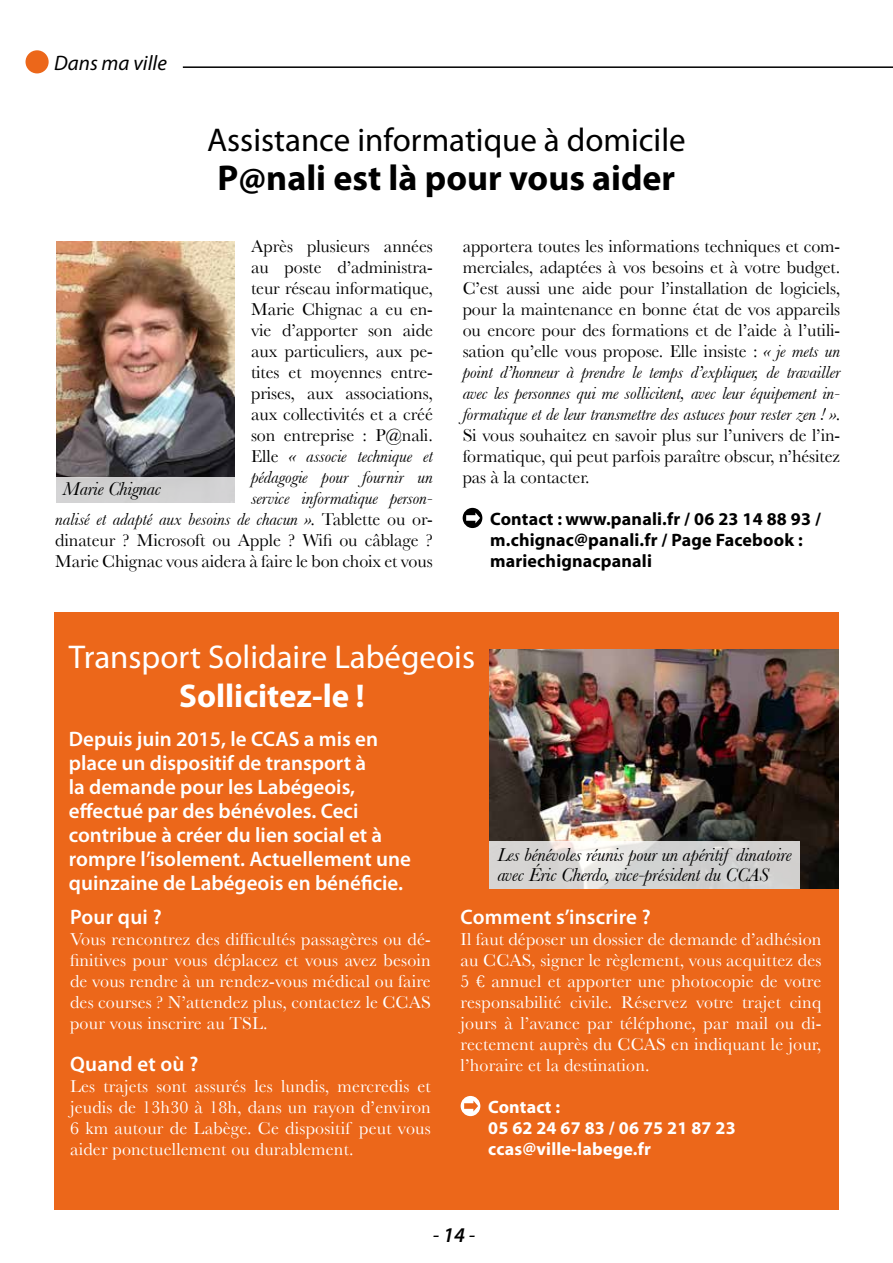
<style>
.page{position:relative;width:893px;height:1263px;background:#fff}
.page>*{position:absolute;margin:0;border:0;box-sizing:border-box;transform-origin:0 0}
.t1{font:700 36px "Myriad Pro";color:#000}
.t2{font:33px "Myriad Pro";color:#000}
.t3{font:33px "Myriad Pro";color:#fff}
.t4{font:700 33px "Myriad Pro";color:#fff}
.t5{font:600 21px/24px "Myriad Pro";color:#fff}
.t6{font:italic 21px "Myriad Pro";color:#000}
.t7{font:italic 19.5px/19.5px "Baskerville";letter-spacing:-.01em;color:#000}
.t8{font:18px/21px "Baskerville";letter-spacing:-.005em;color:#000;text-align:right}
.t9{font:18px/21px "Baskerville";letter-spacing:.01em;color:#fff;text-align:justify}
.t10{font:700 18px/21px "Myriad";letter-spacing:.01em;color:#000}
.t11{font:700 18px/21px "Myriad";letter-spacing:.01em;color:#fff}
.s1{font-style:italic}
.s2{font-weight:600}
</style>
<div class="page">
<div style="left:26px;top:50px;width:23px;height:23px;background:#ec671a;border-radius:50%"></div>
<hr style="left:183px;top:66px;width:710px;height:2px;background:#000">
<svg style="left:463px;top:508px;width:19px;height:20px"></svg>
<img style="left:56px;top:242px;width:178px;height:235px">
<div style="left:54px;top:612px;width:785px;height:598px;background:#ec671a"></div>
<svg style="left:461px;top:1096px;width:19px;height:20px"></svg>
<img style="left:490px;top:650px;width:349px;height:239px">
<svg style="left:490px;top:841px;width:310px;height:48px;background:#d7d7d5"></svg>
<div style="left:55px;top:477px;width:179px;height:28px;background:#d2d2d2"></div>
<p class="t6" style="left:54px;top:50px;width:114px">Dans ma ville</p>
<h2 class="t2" style="left:207px;top:119px;width:480px">Assistance informatique à domicile</h2>
<h1 class="t1" style="left:218px;top:154px;width:459px">P@nali est là pour vous aider</h1>
<p class="t8" style="left:55px;top:235px;width:379px">Après plusieurs années<br>au poste d’administra-<br>teur réseau informatique,<br>Marie Chignac a eu en-<br>vie d’apporter son aide<br>aux particuliers, aux pe-<br>tites et moyennes entre-<br>prises, aux associations,<br>aux collectivités et a créé<br>son entreprise : P@nali.<br>Elle <span class="s1">« associe technique et<br>pédagogie pour fournir un<br>service informatique person-<br>nalisé et adapté aux besoins de chacun »</span>. Tablette ou or&shy;dinateur ? Microsoft ou Apple ? Wifi ou câblage ?<br>Marie Chignac vous aidera à faire le bon choix et vous</p>
<p class="t8" style="left:463px;top:236px;width:379px;text-align:justify">apportera toutes les informations techniques et com&shy;merciales, adaptées à vos besoins et à votre budget.<br>C’est aussi une aide pour l’installation de logiciels, pour la maintenance en bonne état de vos appareils ou encore pour des formations et de l’aide à l’utili&shy;sation qu’elle vous propose. Elle insiste : <span class="s1">« je mets un point d’honneur à prendre le temps d’expliquer, de travailler avec les personnes qui me sollicitent, avec leur équipement in&shy;formatique et de leur transmettre des astuces pour rester zen ! »</span>.<br>Si vous souhaitez en savoir plus sur l’univers de l’in&shy;formatique, qui peut parfois paraître obscur, n’hésitez pas à la contacter.</p>
<p class="t7" style="left:63px;top:479px;width:100px">Marie Chignac</p>
<p class="t10" style="left:490px;top:509px;width:332px">Contact : www.panali.fr / 06 23 14 88 93 / m.chignac@panali.fr / Page Facebook : mariechignacpanali</p>
<h2 class="t3" style="left:69px;top:637px;width:408px">Transport Solidaire Labégeois</h2>
<h2 class="t4" style="left:179px;top:674px;width:187px">Sollicitez-le !</h2>
<p class="t5" style="left:69px;top:726px;width:344px">Depuis juin 2015, le CCAS a mis en place un dispositif de transport à<br>la demande pour les Labégeois, effectué par des bénévoles. Ceci contribue à créer du lien social et à rompre l’isolement. Actuellement une quinzaine de Labégeois en bénéficie.</p>
<p class="t7" style="left:497px;top:845px;width:296px">Les bénévoles réunis pour un apéritif dinatoire avec Éric Cherdo, vice-président du CCAS</p>
<p class="t5" style="left:70px;top:904px;width:93px">Pour qui ?</p>
<p class="t9" style="left:70px;top:928px;width:362px">Vous rencontrez des difficultés passagères ou dé&shy;finitives pour vous déplacez et vous avez besoin de vous rendre à un rendez-vous médical ou faire des courses ? N’attendez plus, contactez le CCAS pour vous inscrire au TSL.</p>
<p class="t5" style="left:70px;top:1051px;width:130px">Quand et où ?</p>
<p class="t9" style="left:70px;top:1075px;width:362px">Les trajets sont assurés les lundis, mercredis et jeudis de 13h30 à 18h, dans un rayon d’environ 6 km autour de Labège. Ce dispositif peut vous aider ponctuellement ou durablement.</p>
<p class="t5" style="left:461px;top:904px;width:192px">Comment s’inscrire ?</p>
<p class="t9" style="left:461px;top:928px;width:362px">Il faut déposer un dossier de demande d’adhésion au CCAS, signer le règlement, vous acquittez des 5 € annuel et apporter une photocopie de votre responsabilité civile. Réservez votre trajet cinq jours à l’avance par téléphone, par mail ou di&shy;rectement auprès du CCAS en indiquant le jour, l’horaire et la destination.</p>
<p class="t11" style="left:488px;top:1097px;width:249px">Contact :<br>05 62 24 67 83 / 06 75 21 87 23 ccas@ville-labege.fr</p>
<p class="t6" style="left:433px;top:1222px;width:44px">- <span class="s2">14</span> -</p>
</div>
